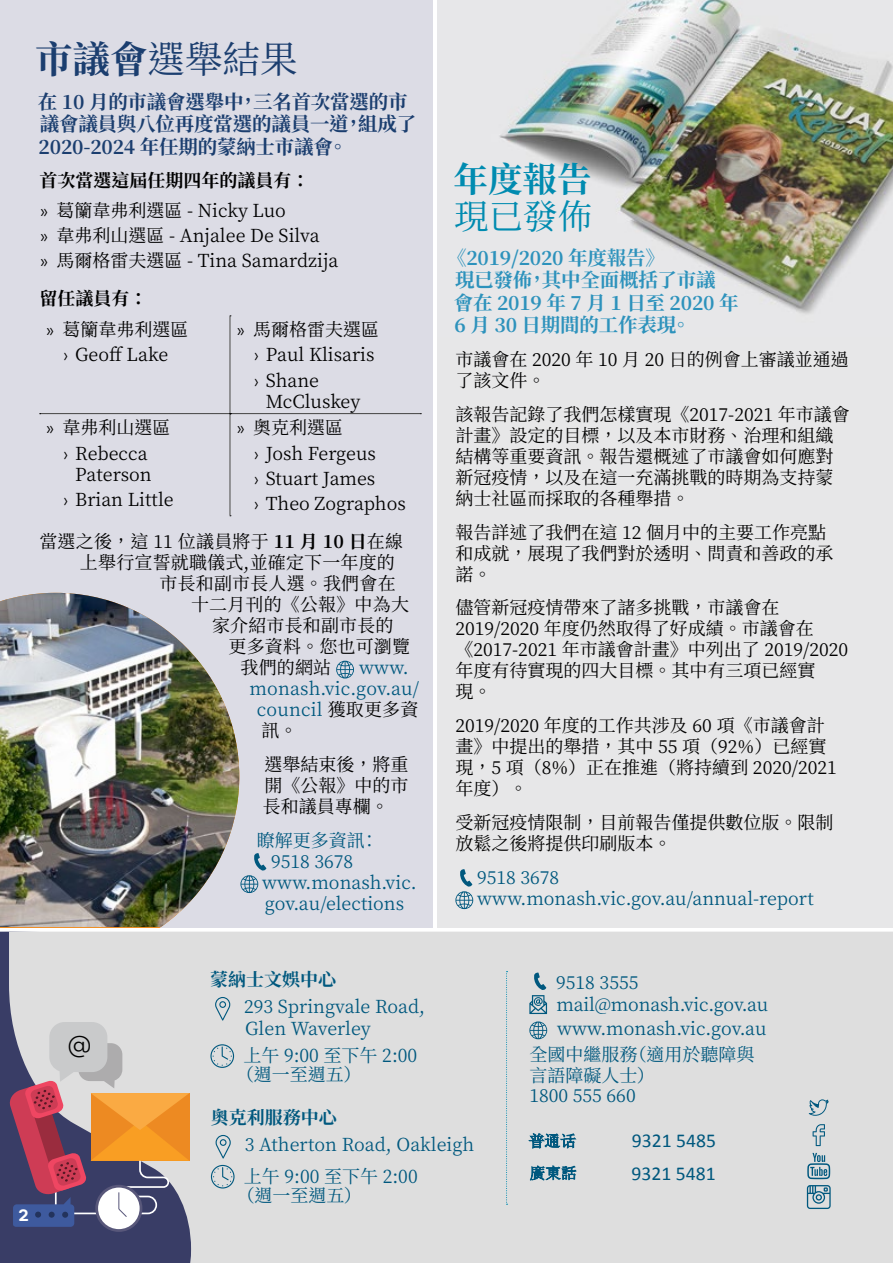
<style>
.page{position:relative;width:893px;height:1263px;background:#fff}
.page>*{position:absolute;margin:0;border:0;box-sizing:border-box;transform-origin:0 0}
.t1{font:37.5px "Source Han Serif TC";color:#1b3e6f}
.t2{font:700 34.5px "Source Han Serif TC";color:#008bb0}
.t3{font:34.5px "Source Han Serif TC";color:#008bb0}
.t4{font:700 23.55px "Calibri";color:#00587e}
.t5{font:22.5px "Filson Pro";color:#000}
.t6{font:19.65px/29px "Calibri";color:#00587e}
.t7{font:700 19.5px/22.5px "Source Han Serif TC";letter-spacing:-.01em;color:#1b3e6f}
.t8{font:700 19.5px/22.5px "Source Han Serif TC";letter-spacing:-.01em;color:#2d92bc}
.t9{font:18px/21px "Source Han Serif TC";color:#000}
.t10{font:18px/23.1px "Source Han Serif TC";color:#00587e}
.t11{font:700 18px "Source Han Serif TC";color:#00587e}
.t12{font:700 16.5px "Filson Soft";color:#fff}
.s1{font-weight:700}
.s2{font-family:"Calibri";font-weight:300}
.s3{color:#000}
</style>
<div class="page">
<div style="left:0;top:0;width:432px;height:927px;background:#dcdce5"></div>
<img style="left:0;top:593px;width:239px;height:334px">
<div style="left:438px;top:0;width:455px;height:927px;background:#e7e7e8"></div>
<img style="left:499px;top:0;width:394px;height:314px">
<div style="left:0;top:932px;width:9px;height:331px;background:#393d66"></div>
<div style="left:9px;top:932px;width:884px;height:331px;background:#dedede"></div>
<svg style="left:97px;top:1186px;width:44px;height:44px"></svg>
<div style="left:95px;top:1185px;width:47px;height:47px;border:3px solid #58577a;border-radius:50%"></div>
<svg style="left:8px;top:1022px;width:181px;height:205px;background:#af8e8a"></svg>
<svg style="left:455px;top:869px;width:18px;height:40px"></svg>
<svg style="left:40px;top:316px;width:381px;height:200px"></svg>
<svg style="left:336px;top:661px;width:18px;height:17px"></svg>
<svg style="left:240px;top:853px;width:26px;height:40px"></svg>
<svg style="left:529px;top:972px;width:18px;height:42px"></svg>
<svg style="left:529px;top:1021px;width:18px;height:18px"></svg>
<svg style="left:216px;top:1135px;width:15px;height:23px"></svg>
<svg style="left:211px;top:1165px;width:24px;height:23px"></svg>
<svg style="left:807px;top:1185px;width:24px;height:24px"></svg>
<svg style="left:807px;top:1153px;width:23px;height:26px"></svg>
<svg style="left:809px;top:1099px;width:20px;height:17px"></svg>
<svg style="left:813px;top:1124px;width:12px;height:22px"></svg>
<svg style="left:215px;top:997px;width:15px;height:23px"></svg>
<svg style="left:210px;top:1044px;width:24px;height:24px"></svg>
<svg style="left:506px;top:971px;width:2px;height:234px"></svg>
<svg style="left:530px;top:1165px;width:47px;height:16px"></svg>
<svg style="left:528px;top:1133px;width:49px;height:16px"></svg>
<h1 class="t1" style="left:35px;top:38px;width:264px"><span class="s1">市議會</span>選舉結果</h1>
<p class="t7" style="left:38px;top:91px;width:380px">在 10 月的市議會選舉中，三名首次當選的市議會議員與八位再度當選的議員一道，組成了<br>2020-2024 年任期的蒙納士市議會。</p>
<p class="t9" style="left:39px;top:166px;width:272px;line-height:29.5px"><span class="s1">首次當選這屆任期四年的議員有：</span><span class="s2">»</span> 葛籣韋弗利選區 - Nicky Luo</p>
<p class="t9" style="left:39px;top:223px;width:300px;line-height:25.2px"><span class="s2">»</span> 韋弗利山選區 - Anjalee De Silva<br><span class="s2">»</span> 馬爾格雷夫選區 - Tina Samardzija</p>
<p class="t9" style="left:45px;top:284px;width:145px;line-height:30.8px;text-indent:-6px"><span class="s1">留任議員有：<br></span><span class="s2">»</span> 葛籣韋弗利選區</p>
<p class="t9" style="left:62px;top:345px;width:107px"><span class="s2">›</span> Geoff Lake</p>
<p class="t9" style="left:253px;top:317px;width:127px;line-height:25.2px;text-indent:-17px"><span class="s2">»</span> 馬爾格雷夫選區<span class="s2">›</span> Paul Klisaris <span class="s2">›</span> Shane</p>
<p class="t9" style="left:266px;top:391px;width:96px">McCluskey</p>
<p class="t9" style="left:253px;top:415px;width:154px;line-height:25.2px;text-indent:-17px"><span class="s2">»</span> 奧克利選區<br><span class="s2">›</span> Josh Fergeus<br><span class="s2">›</span> Stuart James<br><span class="s2">›</span> Theo Zographos</p>
<p class="t9" style="left:39px;top:531px;width:365px">當選之後，這 11 位議員將于 <span class="s1">11 月 10 日</span>在線</p>
<p class="t9" style="left:80px;top:552px;width:316px">上舉行宣誓就職儀式,並確定下一年度的</p>
<p class="t9" style="left:159px;top:573px;width:238px">市長和副市長人選。我們會在</p>
<p class="t9" style="left:191px;top:594px;width:219px">十二月刊的《公報》中為大</p>
<p class="t9" style="left:212px;top:615px;width:183px">家介紹市長和副市長的</p>
<p class="t9" style="left:228px;top:636px;width:183px">更多資料。您也可瀏覽</p>
<p class="t9" style="left:241px;top:657px;width:92px">我們的網站</p>
<p class="t10" style="left:359px;top:656px;width:51px">www.</p>
<p class="t10" style="left:249px;top:677px;width:171px">monash.vic.gov.au/</p>
<p class="t10" style="left:257px;top:698px;width:163px">council <span class="s3">獲取更多資</span></p>
<p class="t9" style="left:261px;top:720px;width:38px">訊。</p>
<p class="t9" style="left:263px;top:754px;width:147px;text-align:justify">選舉結束後，將重開《公報》中的市長和議員專欄。</p>
<p class="t10" style="left:257px;top:829px;width:123px">瞭解更多資訊：</p>
<p class="t10" style="left:271px;top:850px;width:84px">9518 3678</p>
<p class="t10" style="left:262px;top:871px;width:156px">www.monash.vic.</p>
<p class="t10" style="left:265px;top:892px;width:141px">gov.au/elections</p>
<p class="t9" style="left:45px;top:415px;width:127px;line-height:25.2px;text-align:center"><span class="s2">»</span> 韋弗利山選區<span class="s2">›</span> Rebecca</p>
<p class="t9" style="left:62px;top:462px;width:113px;line-height:25.2px;text-align:center">Paterson<br><span class="s2">›</span> Brian Little</p>
<h2 class="t2" style="left:454px;top:160px;width:139px">年度報告</h2>
<h2 class="t3" style="left:454px;top:197px;width:139px">現已發佈</h2>
<p class="t8" style="left:454px;top:247px;width:286px;text-indent:-7px">《2019/2020 年度報告》<br>現已發佈，其中全面概括了市議會在 2019 年 7 月 1 日至 2020 年<br>6 月 30 日期間的工作表現。</p>
<p class="t9" style="left:455px;top:349px;width:395px">市議會在 2020 年 10 月 20 日的例會上審議並通過了該文件。</p>
<p class="t9" style="left:455px;top:404px;width:396px">該報告記錄了我們怎樣實現《2017-2021 年市議會計畫》設定的目標，以及本市財務、治理和組織結構等重要資訊。報告還概述了市議會如何應對新冠疫情，以及在這一充滿挑戰的時期為支持蒙納士社區而採取的各種舉措。</p>
<p class="t9" style="left:455px;top:522px;width:379px">報告詳述了我們在這 12 個月中的主要工作亮點和成就，展現了我們對於透明、問責和善政的承諾。</p>
<p class="t9" style="left:455px;top:598px;width:394px">儘管新冠疫情帶來了諸多挑戰，市議會在<br>2019/2020 年度仍然取得了好成績。市議會在《2017-2021 年市議會計畫》中列出了 2019/2020年度有待實現的四大目標。其中有三項已經實<br>現。</p>
<p class="t9" style="left:455px;top:715px;width:383px">2019/2020 年度的工作共涉及 60 項《市議會計畫》中提出的舉措，其中 55 項（92%）已經實現，5 項（8%）正在推進（將持續到 2020/2021年度）。</p>
<p class="t9" style="left:455px;top:812px;width:379px">受新冠疫情限制，目前報告僅提供數位版。限制放鬆之後將提供印刷版本。</p>
<p class="t10" style="left:477px;top:867px;width:338px;line-height:21px">9518 3678 www.monash.vic.gov.au/annual-report</p>
<p class="t5" style="left:68px;top:1029px;width:25px">@</p>
<p class="t12" style="left:18px;top:1204px;width:12px">2</p>
<p class="t11" style="left:210px;top:969px;width:127px">蒙納士文娛中心</p>
<p class="t10" style="left:244px;top:996px;width:182px;line-height:21.6px">293 Springvale Road,<br>Glen Waverley</p>
<p class="t10" style="left:236px;top:1046px;width:182px;line-height:19.5px;text-indent:7px">上午 9:00 至下午 2:00（週一至週五）</p>
<p class="t11" style="left:211px;top:1107px;width:127px">奧克利服務中心</p>
<p class="t10" style="left:244px;top:1129px;width:232px;line-height:31.5px">3 Atherton Road, Oakleigh上午 9:00 至下午 2:00</p>
<p class="t10" style="left:237px;top:1184px;width:127px">（週一至週五）</p>
<p class="t10" style="left:556px;top:971px;width:214px">9518 3555 mail@monash.vic.gov.au www.monash.vic.gov.au</p>
<p class="t10" style="left:529px;top:1044px;width:226px;line-height:21.6px">全國中繼服務（適用於聽障與言語障礙人士）</p>
<p class="t10" style="left:529px;top:1084px;width:108px">1800 555 660</p>
<h3 class="t4" style="left:541px;top:1061px;width:156px">Language Assist</h3>
<h3 class="t4" style="left:542px;top:1086px;width:156px">Language Assist</h3>
<p class="t6" style="left:632px;top:1126px;width:86px;line-height:28.2px">9321 5485<br>9321 5482</p>
<p class="t6" style="left:631px;top:1129px;width:86px">9321 5482<br>9321 5481</p>
</div>
